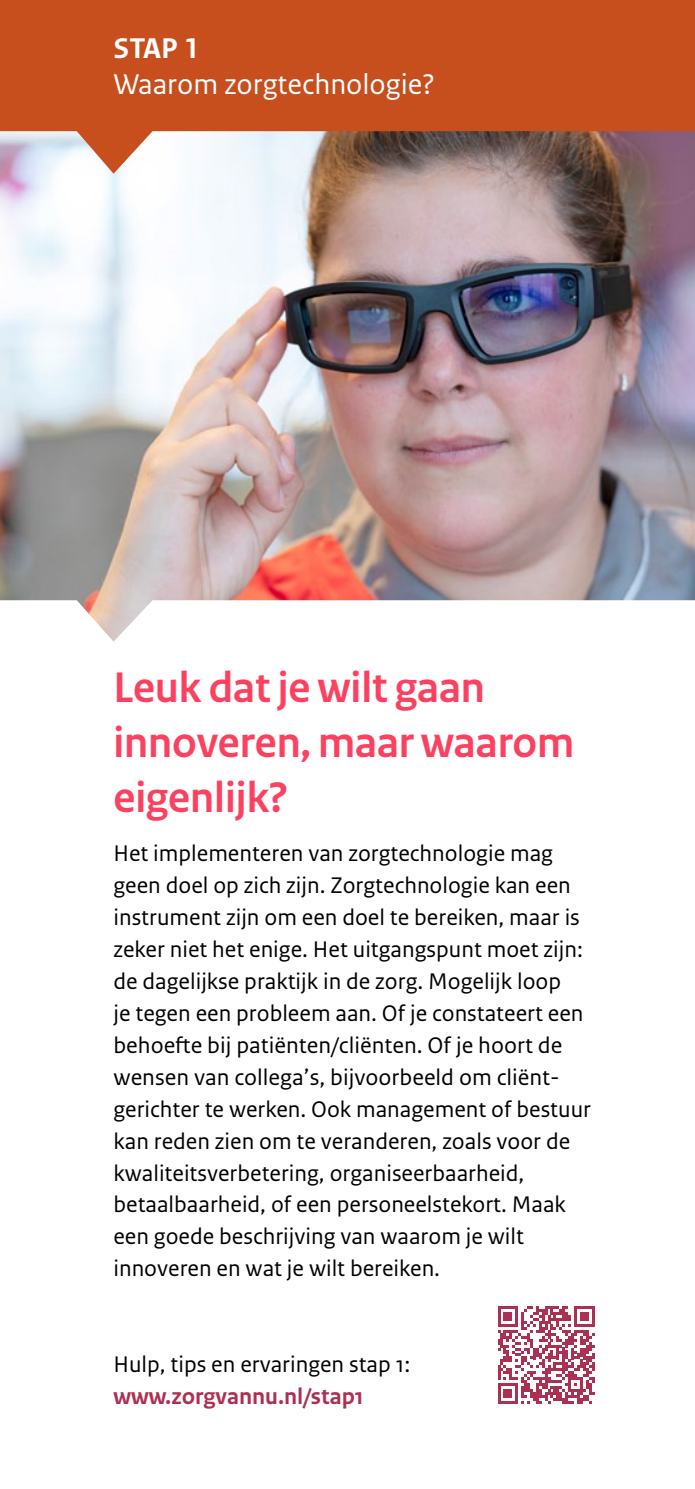
<style>
.page{position:relative;width:695px;height:1489px;background:#fff}
.page>*{position:absolute;margin:0;border:0;box-sizing:border-box;transform-origin:0 0}
.H3_-_vws_05_-_Kop{font:700 45px/55px "Rijksoverheid Sans Heading";color:#fa4260}
.H2_-_vws_32_Stap_nummers_-_subtitle{font:30px "Rijksoverheid Sans Text";color:#fff}
.H1_-_vws_31_Stap_nummers_-_title{font:700 30px "Rijksoverheid Sans Text";color:#fff}
.vws_11_-_Plat{font:23.75px/32px "Rijksoverheid Sans Text";color:#000}
.URL{font:700 23.75px "Rijksoverheid Sans Text";color:#ab3052}
</style>
<div class="page">
<img style="left:0;top:174px;width:694px;height:467px">
<svg style="left:498px;top:1306px;width:96px;height:97px"></svg>
<svg style="left:0;top:0;width:694px;height:174px;background:#bf603b"></svg>
<h1 class="H1_-_vws_31_Stap_nummers_-_title" style="left:113px;top:31px;width:88px">STAP 1</h1>
<h2 class="H2_-_vws_32_Stap_nummers_-_subtitle" style="left:113px;top:67px;width:323px">Waarom zorgtechnologie?</h2>
<h3 class="H3_-_vws_05_-_Kop" style="left:113px;top:660px;width:462px">Leuk dat je wilt gaan innoveren, maar waarom eigenlijk?</h3>
<p class="vws_11_-_Plat" style="left:113px;top:838px;width:479px">Het implementeren van zorgtechnologie mag geen doel op zich zijn. Zorgtechnologie kan een instrument zijn om een doel te bereiken, maar is zeker niet het enige. Het uitgangspunt moet zijn: de dagelijkse praktijk in de zorg. Mogelijk loop<br>je tegen een probleem aan. Of je constateert een behoefte bij patiënten/cliënten. Of je hoort de wensen van collega’s, bijvoorbeeld om cliënt&shy;gerichter te werken. Ook management of bestuur kan reden zien om te veranderen, zoals voor de kwaliteitsverbetering, organiseerbaarheid, betaalbaarheid, of een personeelstekort. Maak een goede beschrijving van waarom je wilt innoveren en wat je wilt bereiken.</p>
<p class="vws_11_-_Plat" style="left:113px;top:1348px;width:298px">Hulp, tips en ervaringen stap 1:</p>
<p class="URL" style="left:113px;top:1382px;width:252px">www.zorgvannu.nl/stap1</p>
</div>
